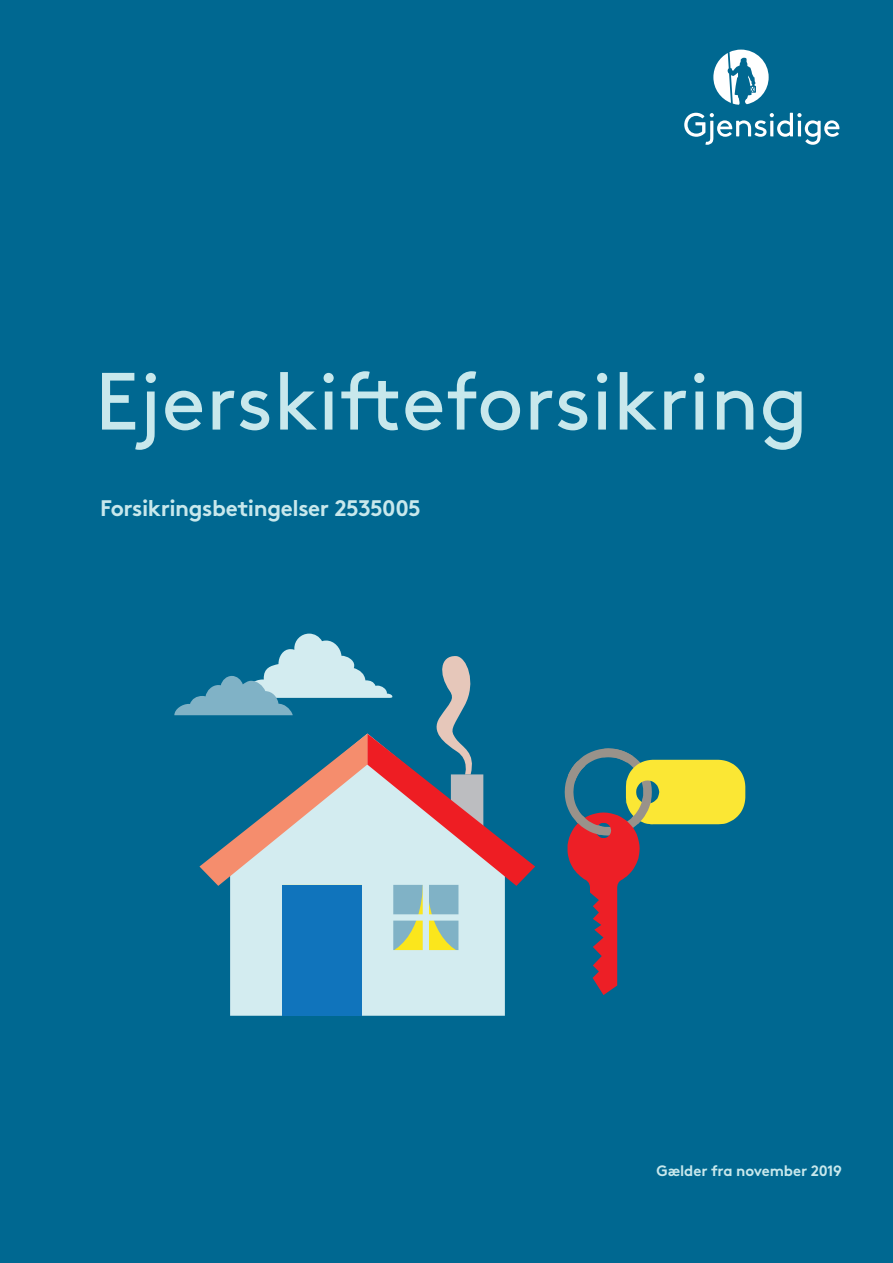
<style>
.page{position:relative;width:893px;height:1263px;background:#006891}
.page>*{position:absolute;margin:0;border:0;box-sizing:border-box;transform-origin:0 0}
.t1{font:81px "Gjen Brown OT";color:#c8e8ec}
.t2{font:700 22.5px "Gjen Brown OT";letter-spacing:-.02em;color:#c8e8ec}
.t3{font:700 15px "Gjen Brown OT";letter-spacing:-.01em;color:#c8e8ec}
</style>
<div class="page">
<div style="left:230px;top:953px;width:275px;height:63px;background:#d3ecf0"></div>
<div style="left:283px;top:885px;width:79px;height:131px;background:#1074bc"></div>
<svg style="left:174px;top:634px;width:361px;height:319px"></svg>
<svg style="left:565px;top:748px;width:180px;height:247px"></svg>
<svg style="left:684px;top:113px;width:155px;height:32px"></svg>
<svg style="left:713px;top:50px;width:56px;height:55px"></svg>
<h1 class="t1" style="left:95px;top:340px;width:715px">Ejerskifteforsikring</h1>
<p class="t2" style="left:100px;top:490px;width:322px">Forsikringsbetingelser 2535005</p>
<p class="t3" style="left:656px;top:1158px;width:187px">Gælder fra november 2019</p>
</div>
